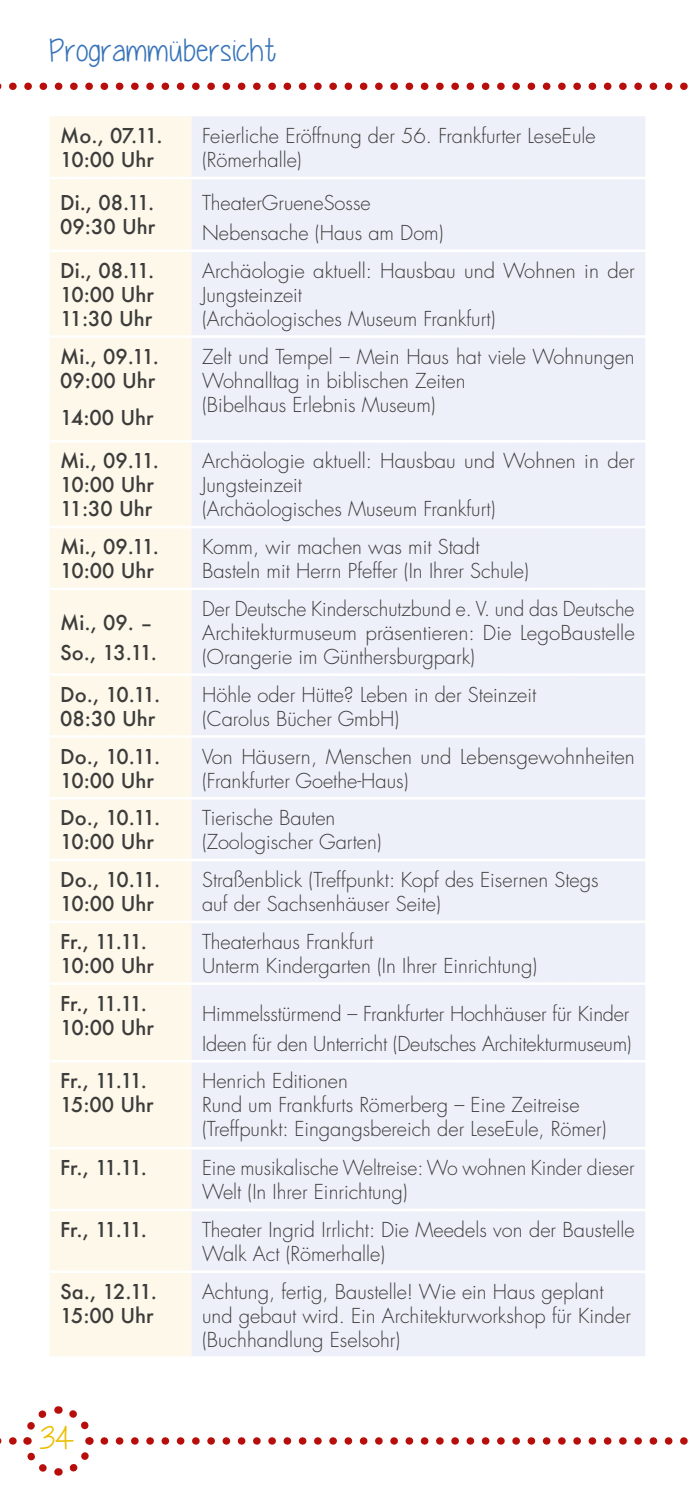
<style>
.page{position:relative;width:695px;height:1489px;background:#fff}
.page>*{position:absolute;margin:0;border:0;box-sizing:border-box;transform-origin:0 0}
.t1{font:32.5px "Yummy Cupcakes";letter-spacing:.02em;color:#3974b9}
.t2{font:32.5px "Yummy Cupcakes";color:#ebbd00}
.t3{font:300 20px/24px "Futura LT Pro";color:#3c3c3b}
.t4{font:500 20px/24px "Futura";color:#3c3c3b}
</style>
<div class="page">
<svg style="left:0;top:1406px;width:688px;height:70px"></svg>
<svg style="left:0;top:83px;width:688px;height:7px"></svg>
<div style="left:50px;top:116px;width:141px;height:1240px;background:#fef8eb"></div>
<div style="left:192px;top:116px;width:453px;height:1240px;background:#eef0f9"></div>
<hr style="left:193px;top:177px;width:451px;height:2px;background:#fff">
<hr style="left:193px;top:249px;width:451px;height:3px;background:#fff">
<hr style="left:193px;top:335px;width:451px;height:3px;background:#fff">
<hr style="left:193px;top:440px;width:451px;height:2px;background:#fff">
<hr style="left:193px;top:526px;width:451px;height:2px;background:#fff">
<hr style="left:193px;top:587px;width:451px;height:3px;background:#fff">
<hr style="left:193px;top:673px;width:451px;height:3px;background:#fff">
<hr style="left:193px;top:735px;width:451px;height:2px;background:#fff">
<hr style="left:193px;top:797px;width:451px;height:2px;background:#fff">
<hr style="left:193px;top:858px;width:451px;height:3px;background:#fff">
<hr style="left:193px;top:920px;width:451px;height:3px;background:#fff">
<hr style="left:193px;top:982px;width:451px;height:2px;background:#fff">
<hr style="left:193px;top:1059px;width:451px;height:3px;background:#fff">
<hr style="left:193px;top:1146px;width:451px;height:3px;background:#fff">
<hr style="left:193px;top:1208px;width:451px;height:3px;background:#fff">
<hr style="left:193px;top:1270px;width:451px;height:2px;background:#fff">
<svg style="left:51px;top:177px;width:142px;height:2px"></svg>
<svg style="left:51px;top:249px;width:142px;height:3px"></svg>
<svg style="left:51px;top:335px;width:142px;height:3px"></svg>
<svg style="left:51px;top:440px;width:142px;height:2px"></svg>
<svg style="left:51px;top:526px;width:142px;height:2px"></svg>
<svg style="left:51px;top:587px;width:142px;height:3px"></svg>
<svg style="left:201px;top:587px;width:444px;height:3px"></svg>
<svg style="left:51px;top:673px;width:142px;height:3px"></svg>
<svg style="left:51px;top:735px;width:142px;height:2px"></svg>
<svg style="left:51px;top:797px;width:142px;height:2px"></svg>
<svg style="left:51px;top:858px;width:143px;height:3px"></svg>
<svg style="left:200px;top:858px;width:445px;height:3px"></svg>
<svg style="left:51px;top:920px;width:142px;height:3px"></svg>
<svg style="left:201px;top:920px;width:444px;height:3px"></svg>
<svg style="left:51px;top:982px;width:142px;height:2px"></svg>
<svg style="left:51px;top:1059px;width:143px;height:3px"></svg>
<svg style="left:200px;top:1059px;width:445px;height:3px"></svg>
<svg style="left:51px;top:1146px;width:143px;height:3px"></svg>
<svg style="left:200px;top:1146px;width:445px;height:3px"></svg>
<svg style="left:51px;top:1208px;width:142px;height:3px"></svg>
<svg style="left:200px;top:1208px;width:445px;height:3px"></svg>
<svg style="left:51px;top:1270px;width:142px;height:2px"></svg>
<h1 class="t1" style="left:50px;top:33px;width:227px">Programmübersicht</h1>
<p class="t4" style="left:60px;top:124px;width:104px">Mo., 07.11.<br>10:00 Uhr</p>
<p class="t3" style="left:202px;top:124px;width:395px">Feierliche Eröffnung der 56. Frankfurter LeseEule (Römerhalle)</p>
<p class="t4" style="left:60px;top:190px;width:96px">Di., 08.11.<br>09:30 Uhr</p>
<p class="t3" style="left:202px;top:188px;width:243px;line-height:30px">TheaterGrueneSosse<br>Nebensache (Haus am Dom)</p>
<p class="t4" style="left:60px;top:258px;width:96px;text-align:justify">Di., 08.11.<br>10:00 Uhr 11:30 Uhr</p>
<p class="t3" style="left:202px;top:259px;width:434px">Archäologie aktuell: Hausbau und Wohnen in der<br>Jungsteinzeit<br>(Archäologisches Museum Frankfurt)</p>
<p class="t4" style="left:60px;top:344px;width:100px">Mi., 09.11.<br>09:00 Uhr</p>
<p class="t3" style="left:202px;top:344px;width:434px">Zelt und Tempel – Mein Haus hat viele Wohnungen<br>Wohnalltag in biblischen Zeiten<br>(Bibelhaus Erlebnis Museum)</p>
<p class="t4" style="left:60px;top:396px;width:100px;line-height:43px">14:00 Uhr<br>Mi., 09.11.</p>
<p class="t4" style="left:60px;top:472px;width:95px">10:00 Uhr<br>11:30 Uhr</p>
<p class="t3" style="left:202px;top:449px;width:434px">Archäologie aktuell: Hausbau und Wohnen in der<br>Jungsteinzeit<br>(Archäologisches Museum Frankfurt)</p>
<p class="t4" style="left:60px;top:534px;width:100px">Mi., 09.11.<br>10:00 Uhr</p>
<p class="t3" style="left:202px;top:535px;width:328px">Komm, wir machen was mit Stadt<br>Basteln mit Herrn Pfeffer (In Ihrer Schule)</p>
<p class="t4" style="left:60px;top:607px;width:98px;line-height:30px">Mi., 09. –<br>So., 13.11.</p>
<p class="t3" style="left:202px;top:597px;width:434px;text-align:justify">Der Deutsche Kinderschutzbund e. V. und das Deutsche Architekturmuseum präsentieren: Die LegoBaustelle (Orangerie im Günthersburgpark)</p>
<p class="t4" style="left:60px;top:682px;width:101px">Do., 10.11.<br>08:30 Uhr</p>
<p class="t3" style="left:202px;top:682px;width:336px">Höhle oder Hütte? Leben in der Steinzeit (Carolus Bücher GmbH)</p>
<p class="t4" style="left:60px;top:744px;width:101px">Do., 10.11.<br>10:00 Uhr</p>
<p class="t3" style="left:202px;top:744px;width:434px">Von Häusern, Menschen und Lebensgewohnheiten (Frankfurter Goethe-Haus)</p>
<p class="t4" style="left:60px;top:805px;width:101px">Do., 10.11.<br>10:00 Uhr</p>
<p class="t3" style="left:202px;top:806px;width:181px">Tierische Bauten (Zoologischer Garten)</p>
<p class="t4" style="left:60px;top:867px;width:101px">Do., 10.11.<br>10:00 Uhr</p>
<p class="t3" style="left:202px;top:868px;width:398px">Straßenblick (Treffpunkt: Kopf des Eisernen Stegs auf der Sachsenhäuser Seite)</p>
<p class="t4" style="left:60px;top:929px;width:95px">Fr., 11.11.<br>10:00 Uhr</p>
<p class="t3" style="left:202px;top:929px;width:336px">Theaterhaus Frankfurt<br>Unterm Kindergarten (In Ihrer Einrichtung)</p>
<p class="t4" style="left:60px;top:991px;width:95px">Fr., 11.11.<br>10:00 Uhr</p>
<p class="t3" style="left:202px;top:998px;width:431px;line-height:30px">Himmelsstürmend – Frankfurter Hochhäuser für Kinder<br>Ideen für den Unterricht (Deutsches Architekturmuseum)</p>
<p class="t4" style="left:60px;top:1068px;width:95px">Fr., 11.11.<br>15:00 Uhr</p>
<p class="t3" style="left:202px;top:1069px;width:406px">Henrich Editionen<br>Rund um Frankfurts Römerberg – Eine Zeitreise (Treffpunkt: Eingangsbereich der LeseEule, Römer)</p>
<p class="t4" style="left:60px;top:1155px;width:88px">Fr., 11.11.</p>
<p class="t3" style="left:202px;top:1156px;width:434px">Eine musikalische Weltreise: Wo wohnen Kinder dieser<br>Welt (In Ihrer Einrichtung)</p>
<p class="t4" style="left:60px;top:1217px;width:88px">Fr., 11.11.</p>
<p class="t3" style="left:202px;top:1217px;width:434px">Theater Ingrid Irrlicht: Die Meedels von der Baustelle<br>Walk Act (Römerhalle)</p>
<p class="t4" style="left:60px;top:1279px;width:98px">Sa., 12.11.<br>15:00 Uhr</p>
<p class="t3" style="left:202px;top:1279px;width:430px">Achtung, fertig, Baustelle! Wie ein Haus geplant und gebaut wird. Ein Architekturworkshop für Kinder (Buchhandlung Eselsohr)</p>
<h1 class="t2" style="left:40px;top:1419px;width:36px">34</h1>
</div>
